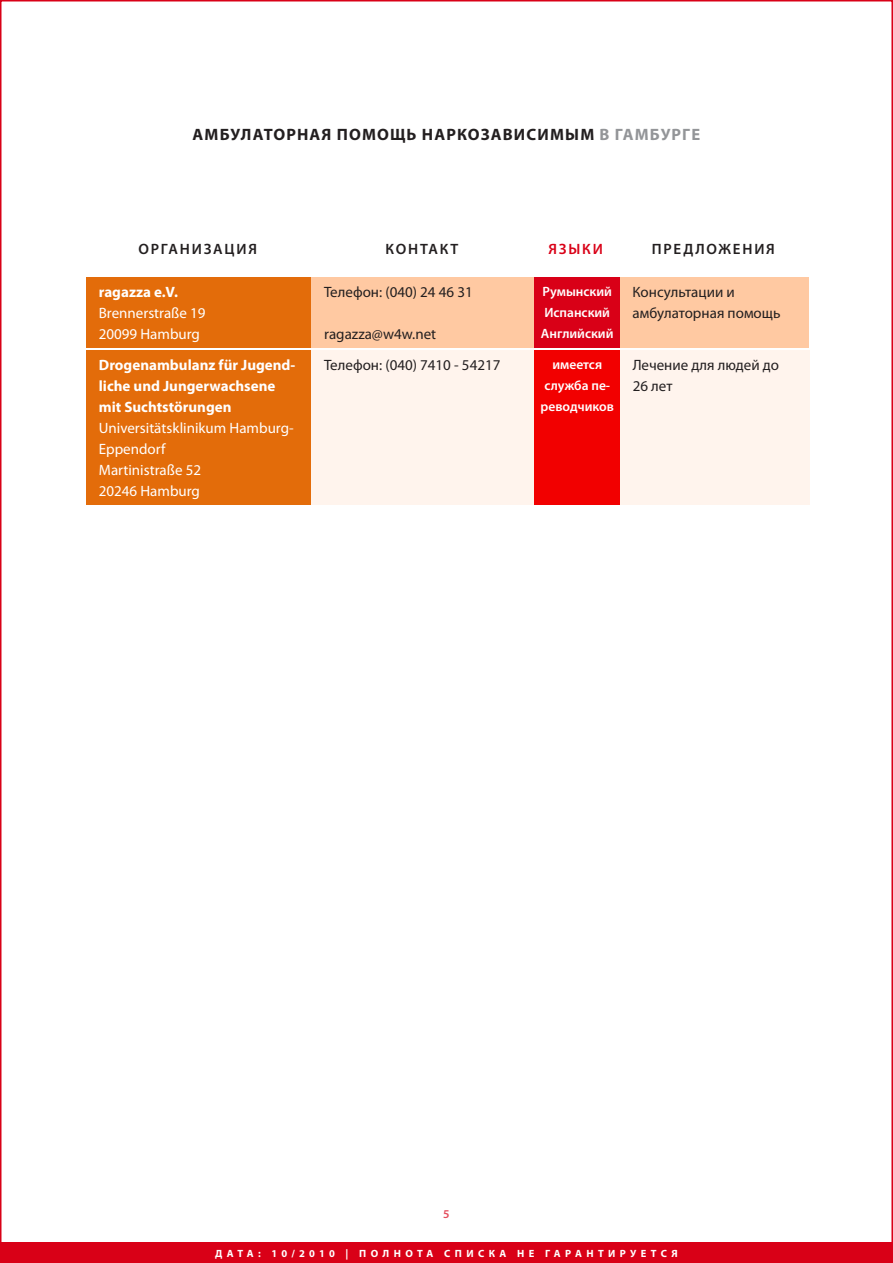
<style>
.page{position:relative;width:893px;height:1263px;background:#fff}
.page>*{position:absolute;margin:0;border:0;box-sizing:border-box;transform-origin:0 0}
.t1{font:700 16.5px "Myriad Pro";letter-spacing:.07em;color:#231f20}
.t2{font:15px/21px "Myriad Pro";color:#231f20}
.t3{font:15px "Myriad Pro";color:#fff}
.t4{font:700 15px "Myriad Pro";color:#fff}
.t5{font:600 15px "Myriad Pro";letter-spacing:.12em;color:#231f20}
.t6{font:600 15px "Myriad Pro";letter-spacing:.12em;color:#d90017}
.t7{font:600 13.5px "Myriad Pro";color:#fff}
.t8{font:600 12px "Myriad Pro";color:#e44d5d}
.t9{font:700 10.5px "Myriad Pro";letter-spacing:.42em;color:#fff}
.s1{color:#939598}
</style>
<div class="page">
<div style="left:0;top:1242px;width:893px;height:21px;background:#d90017"></div>
<div style="left:86px;top:351px;width:723px;height:154px;background:#e36c0a"></div>
<div style="left:311px;top:351px;width:224px;height:154px;background:#fff4ed"></div>
<div style="left:620px;top:351px;width:189px;height:154px;background:#fff4ed"></div>
<div style="left:535px;top:351px;width:85px;height:154px;background:#f20000"></div>
<div style="left:86px;top:277px;width:723px;height:71px;background:#e36c0a"></div>
<div style="left:311px;top:277px;width:224px;height:71px;background:#ffc9a2"></div>
<div style="left:620px;top:277px;width:189px;height:71px;background:#ffc9a2"></div>
<div style="left:535px;top:277px;width:85px;height:71px;background:#d90017"></div>
<p class="t1" style="left:193px;top:124px;width:509px">АМБУЛАТОРНАЯ ПОМОЩЬ НАРКОЗАВИСИМЫМ <span class="s1">В ГАМБУРГЕ</span></p>
<p class="t5" style="left:138px;top:239px;width:120px">OРГАНИЗАЦИЯ</p>
<p class="t5" style="left:386px;top:239px;width:74px">КОНТАКТ</p>
<p class="t6" style="left:548px;top:239px;width:56px">ЯЗЫКИ</p>
<p class="t5" style="left:652px;top:239px;width:125px">ПРЕДЛОЖЕНИЯ</p>
<p class="t4" style="left:99px;top:282px;width:81px">ragazza e.V.</p>
<p class="t3" style="left:99px;top:304px;width:108px">Brennerstraße 19</p>
<p class="t3" style="left:99px;top:325px;width:103px">20099 Hamburg</p>
<p class="t4" style="left:99px;top:355px;width:198px">Drogenambulanz für Jugend-</p>
<p class="t4" style="left:99px;top:376px;width:178px">liche und Jungerwachsene</p>
<p class="t4" style="left:99px;top:397px;width:134px">mit Suchtstörungen</p>
<p class="t3" style="left:99px;top:419px;width:196px">Universitätsklinikum Hamburg-</p>
<p class="t3" style="left:99px;top:440px;width:68px">Eppendorf</p>
<p class="t3" style="left:99px;top:461px;width:104px">Martinistraße 52</p>
<p class="t3" style="left:99px;top:482px;width:103px">20246 Hamburg</p>
<p class="t2" style="left:324px;top:281px;width:150px">Телефон: (040) 24 46 31</p>
<p class="t2" style="left:324px;top:323px;width:113px">ragazza@w4w.net</p>
<p class="t7" style="left:542px;top:283px;width:71px">Румынский</p>
<p class="t7" style="left:544px;top:304px;width:67px">Испанский</p>
<p class="t7" style="left:541px;top:325px;width:74px">Aнглийский</p>
<p class="t2" style="left:632px;top:281px;width:149px">Консультации и амбулаторная помощь</p>
<p class="t2" style="left:324px;top:354px;width:178px">Телефон: (040) 7410 - 54217</p>
<p class="t2" style="left:633px;top:354px;width:148px">Лечение для людей до<br>26 лет</p>
<p class="t7" style="left:552px;top:356px;width:51px">имеется</p>
<p class="t7" style="left:544px;top:377px;width:67px">служба пе-</p>
<p class="t7" style="left:541px;top:398px;width:75px">реводчиков</p>
<p class="t8" style="left:443px;top:1206px;width:8px">5</p>
<p class="t9" style="left:215px;top:1246px;width:464px">ДАТА: 10/2010 | ПОЛНОТА СПИСКА НЕ ГАРАНТИРУЕТСЯ</p>
</div>
